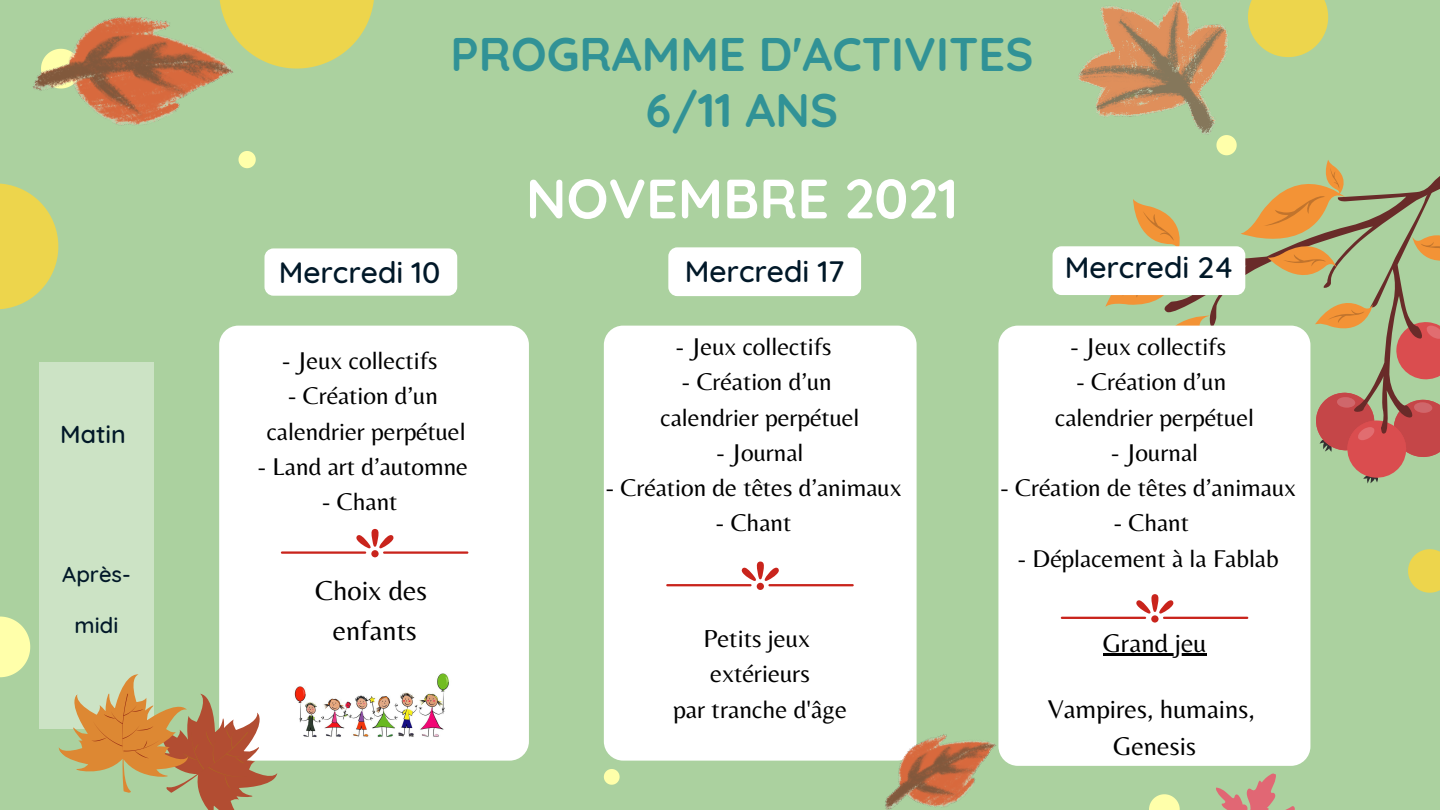
<style>
.page{position:relative;width:1440px;height:810px;background:#abd19f}
.page>*{position:absolute;margin:0;border:0;box-sizing:border-box;transform-origin:0 0}
.t1{font:700 55.4px "Quicksand";color:#fff}
.t2{font:700 47px "Quicksand";color:#319296}
.t3{font:500 30.1px "Quicksand";color:#011828}
.t4{font:28.5px "Belleza";color:#000}
.t5{font:26.7px "Belleza";color:#000}
.t6{font:25.5px "Belleza";color:#000}
.t7{font:25.3px "Belleza";color:#000}
.t8{font:500 25px "Quicksand";color:#011828}
.t9{font:500 22px "Quicksand";color:#011828}
</style>
<div class="page">
<div style="left:39px;top:362px;width:115px;height:367px;background:#cce3c5"></div>
<svg style="left:236px;top:0;width:138px;height:69px"></svg>
<div style="left:219px;top:326px;width:310px;height:435px;background:#fff;border-radius:19px"></div>
<div style="left:265px;top:248px;width:192px;height:48px;background:#fff;border-radius:9px"></div>
<div style="left:604px;top:326px;width:313px;height:435px;background:#fff;border-radius:19px"></div>
<div style="left:668px;top:247px;width:193px;height:49px;background:#fff;border-radius:9px"></div>
<div style="left:1053px;top:246px;width:192px;height:49px;background:#fff;border-radius:9px"></div>
<div style="left:998px;top:326px;width:312px;height:440px;background:#fff;border-radius:19px"></div>
<svg style="left:1408px;top:549px;width:32px;height:44px"></svg>
<svg style="left:0;top:183px;width:58px;height:126px"></svg>
<svg style="left:1248px;top:0;width:80px;height:57px;background:#e2d458"></svg>
<svg style="left:1105px;top:135px;width:335px;height:349px"></svg>
<svg style="left:0;top:617px;width:30px;height:60px"></svg>
<svg style="left:604px;top:769px;width:16px;height:16px"></svg>
<svg style="left:1149px;top:794px;width:31px;height:16px"></svg>
<svg style="left:1204px;top:761px;width:100px;height:49px"></svg>
<svg style="left:239px;top:151px;width:17px;height:17px"></svg>
<img style="left:875px;top:706px;width:124px;height:104px">
<img style="left:1079px;top:0;width:149px;height:135px">
<img style="left:33px;top:0;width:203px;height:126px">
<svg style="left:58px;top:647px;width:247px;height:163px"></svg>
<div style="left:371px;top:550px;width:8px;height:7px;background:#c9241c;border-radius:50%"></div>
<svg style="left:356px;top:529px;width:38px;height:19px"></svg>
<hr style="left:281px;top:551px;width:85px;height:3px;background:#c9241c">
<hr style="left:383px;top:551px;width:85px;height:3px;background:#c9241c">
<div style="left:757px;top:583px;width:7px;height:7px;background:#c9241c;border-radius:50%"></div>
<svg style="left:742px;top:562px;width:37px;height:19px"></svg>
<hr style="left:666px;top:584px;width:86px;height:2px;background:#c9241c">
<hr style="left:768px;top:584px;width:86px;height:2px;background:#c9241c">
<div style="left:1151px;top:615px;width:8px;height:8px;background:#c9241c;border-radius:50%"></div>
<svg style="left:1136px;top:594px;width:38px;height:20px"></svg>
<hr style="left:1061px;top:617px;width:85px;height:2px;background:#c9241c">
<hr style="left:1163px;top:617px;width:85px;height:2px;background:#c9241c">
<img style="left:294px;top:673px;width:155px;height:66px">
<hr style="left:1103px;top:653px;width:103px;height:3px;background:#000">
<p class="t8" style="left:60px;top:418px;width:67px">Matin</p>
<p class="t9" style="left:62px;top:560px;width:70px">Après-</p>
<p class="t9" style="left:75px;top:611px;width:45px">midi</p>
<p class="t2" style="left:451px;top:24px;width:584px">PROGRAMME D'ACTIVITES</p>
<p class="t2" style="left:646px;top:80px;width:194px">6/11 ANS</p>
<p class="t3" style="left:279px;top:253px;width:163px">Mercredi 10</p>
<p class="t7" style="left:282px;top:346px;width:157px">- Jeux collectifs</p>
<p class="t7" style="left:288px;top:381px;width:151px">- Création d’un</p>
<p class="t7" style="left:267px;top:416px;width:201px">calendrier perpétuel</p>
<p class="t7" style="left:258px;top:451px;width:212px">- Land art d’automne</p>
<p class="t7" style="left:322px;top:487px;width:77px">- Chant</p>
<p class="t4" style="left:315px;top:574px;width:114px">Choix des</p>
<p class="t4" style="left:333px;top:613px;width:85px">enfants</p>
<p class="t1" style="left:526px;top:163px;width:434px">NOVEMBRE 2021</p>
<p class="t3" style="left:685px;top:252px;width:162px">Mercredi 17</p>
<p class="t3" style="left:1065px;top:248px;width:170px">Mercredi 24</p>
<p class="t7" style="left:676px;top:332px;width:157px">- Jeux collectifs</p>
<p class="t7" style="left:682px;top:367px;width:151px">- Création d’un</p>
<p class="t7" style="left:661px;top:402px;width:201px">calendrier perpétuel</p>
<p class="t7" style="left:717px;top:438px;width:89px">- Journal</p>
<p class="t7" style="left:606px;top:473px;width:297px">- Création de têtes d’animaux</p>
<p class="t7" style="left:716px;top:508px;width:77px">- Chant</p>
<p class="t6" style="left:703px;top:624px;width:108px">Petits jeux</p>
<p class="t6" style="left:710px;top:659px;width:101px">extérieurs</p>
<p class="t6" style="left:673px;top:694px;width:176px">par tranche d'âge</p>
<p class="t7" style="left:1071px;top:332px;width:157px">- Jeux collectifs</p>
<p class="t7" style="left:1077px;top:367px;width:151px">- Création d’un</p>
<p class="t7" style="left:1055px;top:402px;width:201px">calendrier perpétuel</p>
<p class="t7" style="left:1111px;top:438px;width:89px">- Journal</p>
<p class="t7" style="left:1000px;top:473px;width:297px">- Création de têtes d’animaux</p>
<p class="t7" style="left:1114px;top:508px;width:77px">- Chant</p>
<p class="t7" style="left:1018px;top:543px;width:262px">- Déplacement à la Fablab</p>
<p class="t5" style="left:1103px;top:627px;width:105px">Grand jeu</p>
<p class="t5" style="left:1048px;top:693px;width:208px">Vampires, humains,</p>
<p class="t5" style="left:1113px;top:730px;width:84px">Genesis</p>
</div>
